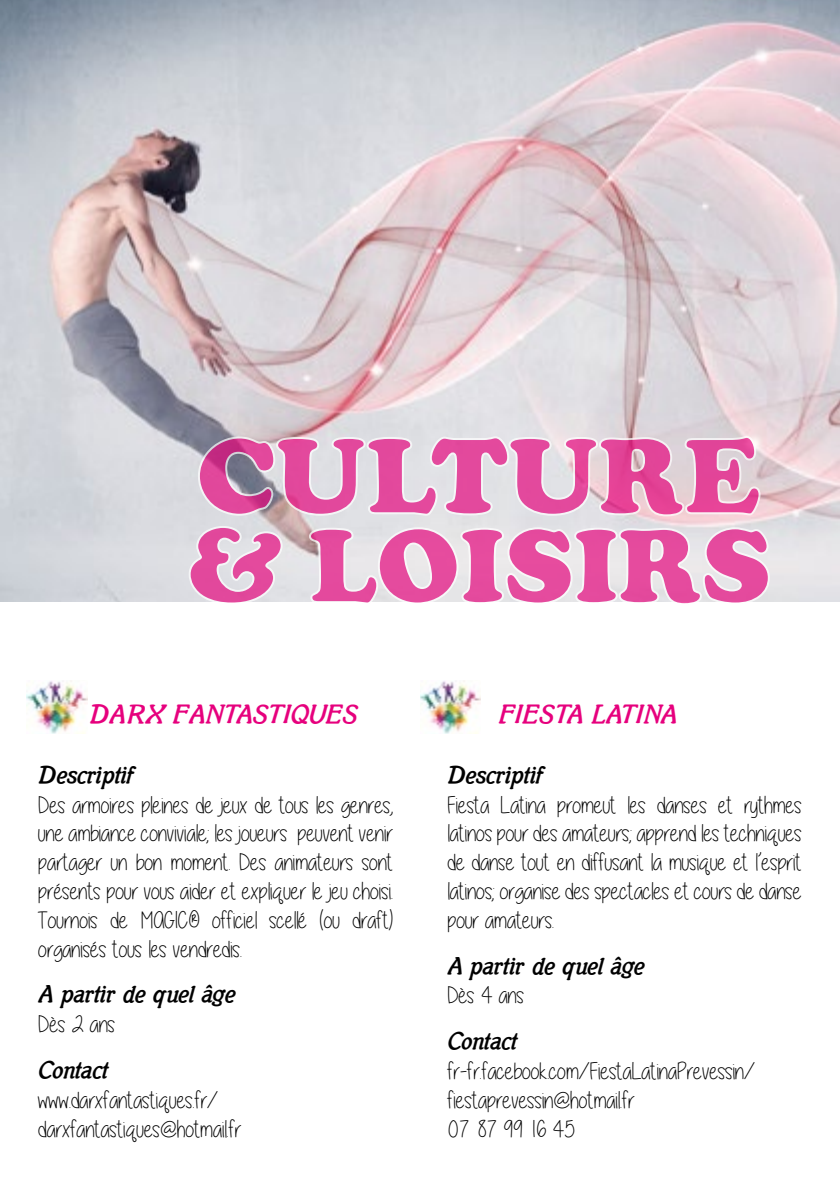
<style>
.page{position:relative;width:840px;height:1191px;background:#fff}
.page>*{position:absolute;margin:0;border:0;box-sizing:border-box;transform-origin:0 0}
.t1{font:700 26px "Mutter Krause Halbfett";color:#e6007d}
.t2{font:24px/28.8px "Alittlesunshine";color:#000;text-align:justify}
.t3{font:700 24px "Mutter Krause Halbfett";color:#000}
</style>
<div class="page">
<img style="left:0;top:0;width:839px;height:602px">
<svg style="left:197px;top:435px;width:564px;height:82px;background:#df93bc"></svg>
<svg style="left:187px;top:525px;width:583px;height:79px;background:#e69bc4"></svg>
<img style="left:27px;top:680px;width:60px;height:53px">
<img style="left:420px;top:680px;width:60px;height:53px">
<p class="t1" style="left:89px;top:698px;width:270px">DARX FANTASTIQUES</p>
<p class="t3" style="left:38px;top:760px;width:98px">Descriptif</p>
<p class="t2" style="left:38px;top:790px;width:356px">Des armoires pleines de jeux de tous les genres, une ambiance conviviale; les joueurs peuvent venir partager un bon moment. Des animateurs sont présents pour vous aider et expliquer le jeu choisi.<br>Tournois de MAGIC® officiel scellé (ou draft) organisés tous les vendredis.</p>
<p class="t3" style="left:38px;top:979px;width:199px">A partir de quel âge</p>
<p class="t2" style="left:38px;top:1010px;width:78px">Dès 2 ans</p>
<p class="t3" style="left:38px;top:1055px;width:72px">Contact</p>
<p class="t2" style="left:38px;top:1085px;width:204px">www.darxfantastiques.fr/ darxfantastiques@hotmail.fr</p>
<p class="t1" style="left:498px;top:698px;width:180px">FIESTA LATINA</p>
<p class="t3" style="left:447px;top:760px;width:98px">Descriptif</p>
<p class="t2" style="left:447px;top:790px;width:355px">Fiesta Latina promeut les danses et rythmes latinos pour des amateurs; apprend les techniques de danse tout en diffusant la musique et l’esprit latinos; organise des spectacles et cours de danse pour amateurs.</p>
<p class="t3" style="left:447px;top:950px;width:199px">A partir de quel âge</p>
<p class="t2" style="left:447px;top:981px;width:78px">Dès 4 ans</p>
<p class="t3" style="left:447px;top:1026px;width:72px">Contact</p>
<p class="t2" style="left:447px;top:1057px;width:309px;text-align:left">fr-fr.facebook.com/FiestaLatinaPrevessin/ fiestaprevessin@hotmail.fr<br>07 87 99 16 45</p>
</div>
